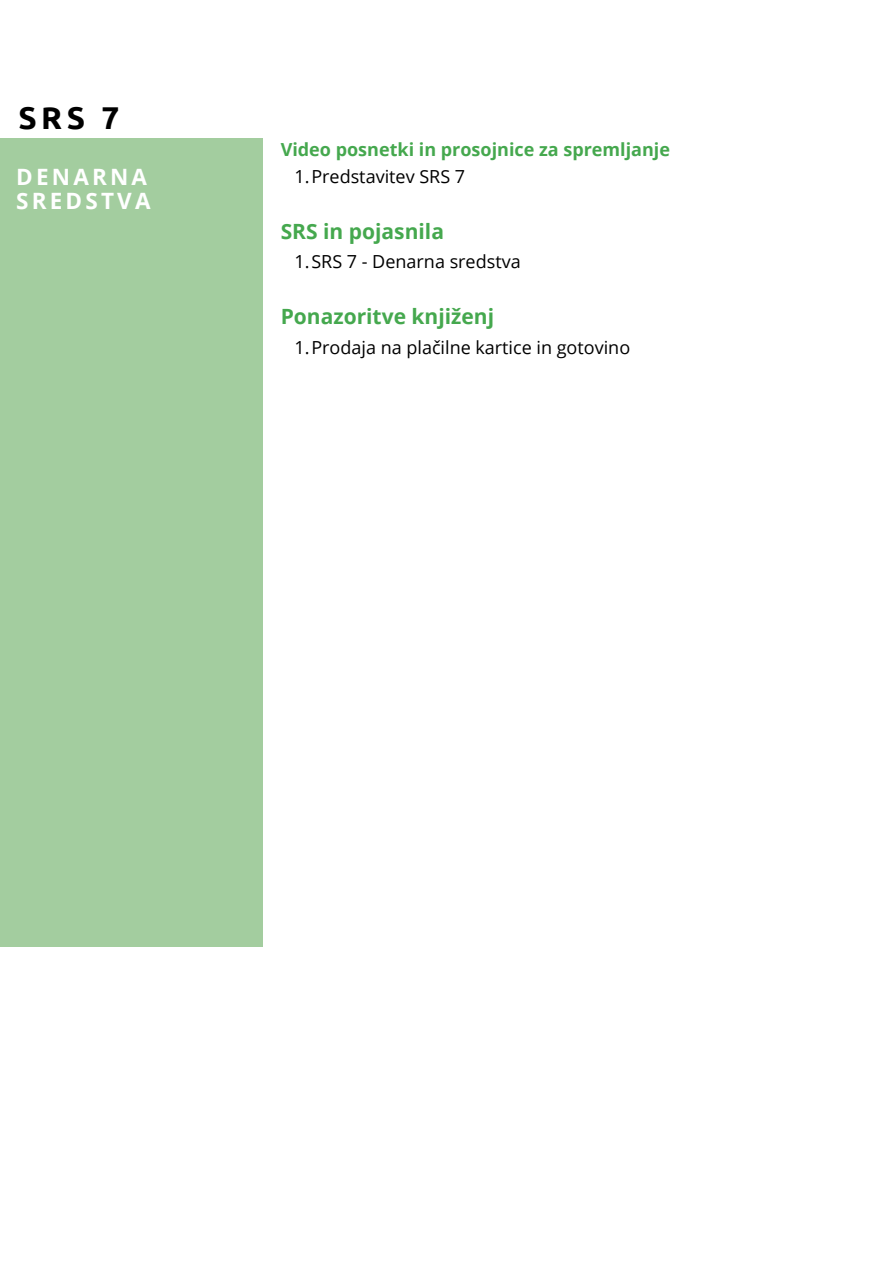
<style>
.page{position:relative;width:894px;height:1264px;background:#fff}
.page>*{position:absolute;margin:0;border:0;box-sizing:border-box;transform-origin:0 0}
.t1{font:700 31.5px "Ubuntu";color:#000}
.t2{font:700 22.5px/24.8px "Open Sans";letter-spacing:.14em;color:#fff}
.t3{font:700 21px "Open Sans";color:#45a84e}
.t4{font:18px "Open Sans";color:#000}
.t5{font:700 18px "Open Sans";color:#45a84e}
</style>
<div class="page">
<div style="left:0;top:138px;width:262px;height:808px;background:#a3cd9f"></div>
<h3 class="t1" style="left:19px;top:100px;width:102px">SRS 7</h3>
<p class="t2" style="left:16px;top:163px;width:136px">DENARNA<br>SREDSTVA</p>
<h1 class="t5" style="left:281px;top:136px;width:390px">Video posnetki in prosojnice za spremljanje</h1>
<h2 class="t4" style="left:294px;top:163px;width:172px">1.Predstavitev SRS 7</h2>
<h4 class="t3" style="left:281px;top:216px;width:165px">SRS in pojasnila</h4>
<p class="t4" style="left:294px;top:249px;width:228px">1.SRS 7 - Denarna sredstva</p>
<p class="t3" style="left:281px;top:302px;width:215px">Ponazoritve knjiženj</p>
<p class="t4" style="left:294px;top:334px;width:337px">1.Prodaja na plačilne kartice in gotovino</p>
</div>
